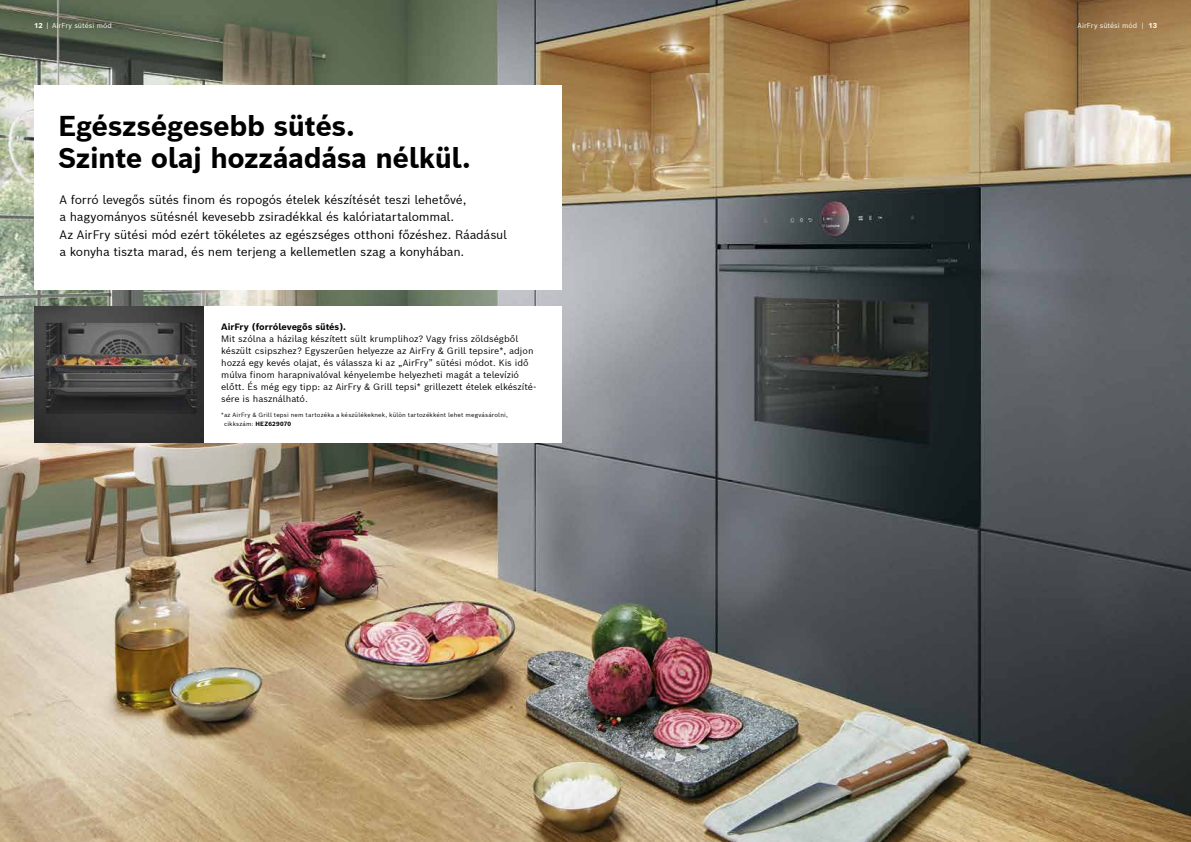
<style>
.page{position:relative;width:1191px;height:842px;background:#fff}
.page>*{position:absolute;margin:0;border:0;box-sizing:border-box;transform-origin:0 0}
.t1{font:700 28px/32px "Bosch Sans";letter-spacing:-.015em;color:#000}
.t2{font:12px/17.5px "Bosch Sans";letter-spacing:-.02em;color:#000}
.t3{font:9px/12px "Bosch Sans";color:#000}
.t4{font:700 9px "Bosch Sans";color:#000}
.t5{font:7px "Bosch Sans";color:#fff}
.t6{font:6px/8.5px "Bosch Sans";letter-spacing:.025em;color:#000}
.s1{font-weight:700}
</style>
<div class="page">
<img style="left:0;top:0;width:1191px;height:842px">
<img style="left:34px;top:306px;width:170px;height:136px">
<div style="left:34px;top:85px;width:527px;height:204px;background:#fff"></div>
<div style="left:204px;top:306px;width:357px;height:136px;background:#fff"></div>
<p class="t5" style="left:34px;top:20px;width:79px"><span class="s1">12</span> | AirFry sütési mód</p>
<p class="t5" style="left:1077px;top:20px;width:81px">AirFry sütési mód | <span class="s1">13</span></p>
<h1 class="t1" style="left:58px;top:109px;width:414px">Egészségesebb sütés.<br>Szinte olaj hozzáadása nélkül.</h1>
<p class="t2" style="left:60px;top:190px;width:449px">A forró levegős sütés finom és ropogós ételek készítését teszi lehetővé,<br>a hagyományos sütésnél kevesebb zsiradékkal és kalóriatartalommal.<br>Az AirFry sütési mód ezért tökéletes az egészséges otthoni főzéshez. Ráadásul a konyha tiszta marad, és nem terjeng a kellemetlen szag a konyhában.</p>
<p class="t4" style="left:221px;top:321px;width:126px">AirFry (forrólevegős sütés).</p>
<p class="t3" style="left:221px;top:333px;width:316px">Mit szólna a házilag készített sült krumplihoz? Vagy friss zöldségből készült csipszhez? Egyszerűen helyezze az AirFry &amp; Grill tepsire*, adjon hozzá egy kevés olajat, és válassza ki az „AirFry” sütési módot. Kis idő múlva finom harapnivalóval kényelembe helyezheti magát a televízió előtt. És még egy tipp: az AirFry &amp; Grill tepsi* grillezett ételek elkészíté&shy;sére is használható.</p>
<p class="t6" style="left:224px;top:410px;width:285px;text-indent:-3px">*az AirFry &amp; Grill tepsi nem tartozéka a készülékeknek, külön tartozékként lehet megvásárolni, cikkszám: <span class="s1">HEZ629070</span></p>
</div>
